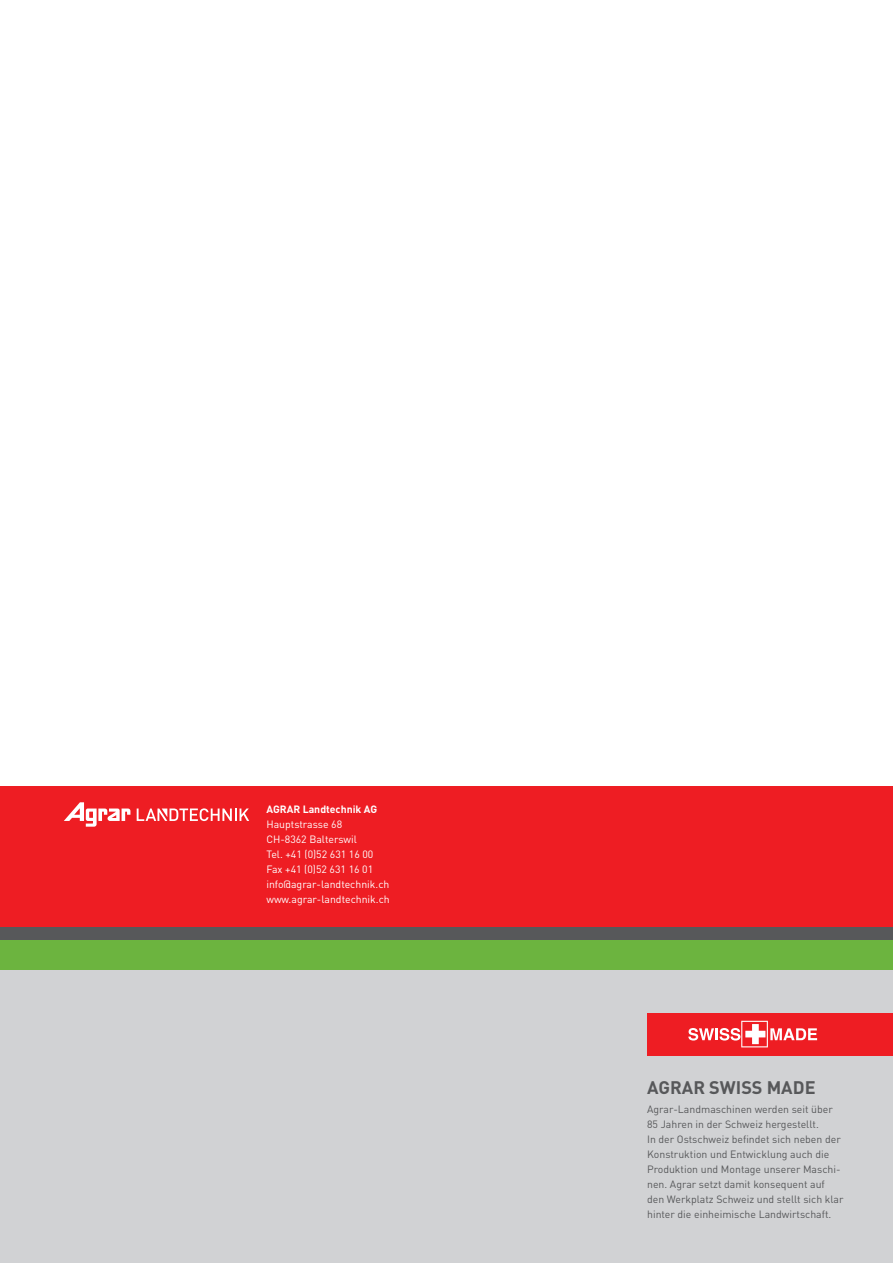
<style>
.page{position:relative;width:893px;height:1263px;background:#fff}
.page>*{position:absolute;margin:0;border:0;box-sizing:border-box;transform-origin:0 0}
.t1{font:700 18px "DIN";color:#57585a}
.t2{font:10.5px/15px "DIN";color:#57585a}
.t3{font:10.5px/15px "DIN";color:#fff}
.t4{font:700 10.5px "DIN";color:#fff}
</style>
<div class="page">
<div style="left:0;top:787px;width:893px;height:140px;background:#ee1d23"></div>
<div style="left:0;top:969px;width:893px;height:294px;background:#d1d2d4"></div>
<div style="left:0;top:927px;width:893px;height:28px;background:#57585a"></div>
<div style="left:0;top:940px;width:893px;height:29px;background:#6cb43f"></div>
<div style="left:647px;top:1013px;width:246px;height:42px;background:#ee1d23"></div>
<svg style="left:688px;top:1021px;width:129px;height:26px"></svg>
<svg style="left:64px;top:802px;width:66px;height:25px"></svg>
<svg style="left:137px;top:808px;width:112px;height:13px"></svg>
<p class="t4" style="left:266px;top:802px;width:112px">AGRAR Landtechnik AG</p>
<p class="t3" style="left:266px;top:817px;width:125px">Hauptstrasse 68<br>CH-8362 Balterswil<br>Tel. +41 (0)52 631 16 00<br>Fax +41 (0)52 631 16 01 info@agrar-landtechnik.ch www.agrar-landtechnik.ch</p>
<h1 class="t1" style="left:647px;top:1075px;width:170px">AGRAR SWISS MADE</h1>
<p class="t2" style="left:647px;top:1102px;width:198px">Agrar-Landmaschinen werden seit über 85 Jahren in der Schweiz hergestellt.<br>In der Ostschweiz befindet sich neben der Konstruktion und Entwicklung auch die Produktion und Montage unserer Maschi&shy;nen. Agrar setzt damit konsequent auf den Werkplatz Schweiz und stellt sich klar hinter die einheimische Landwirtschaft.</p>
</div>
